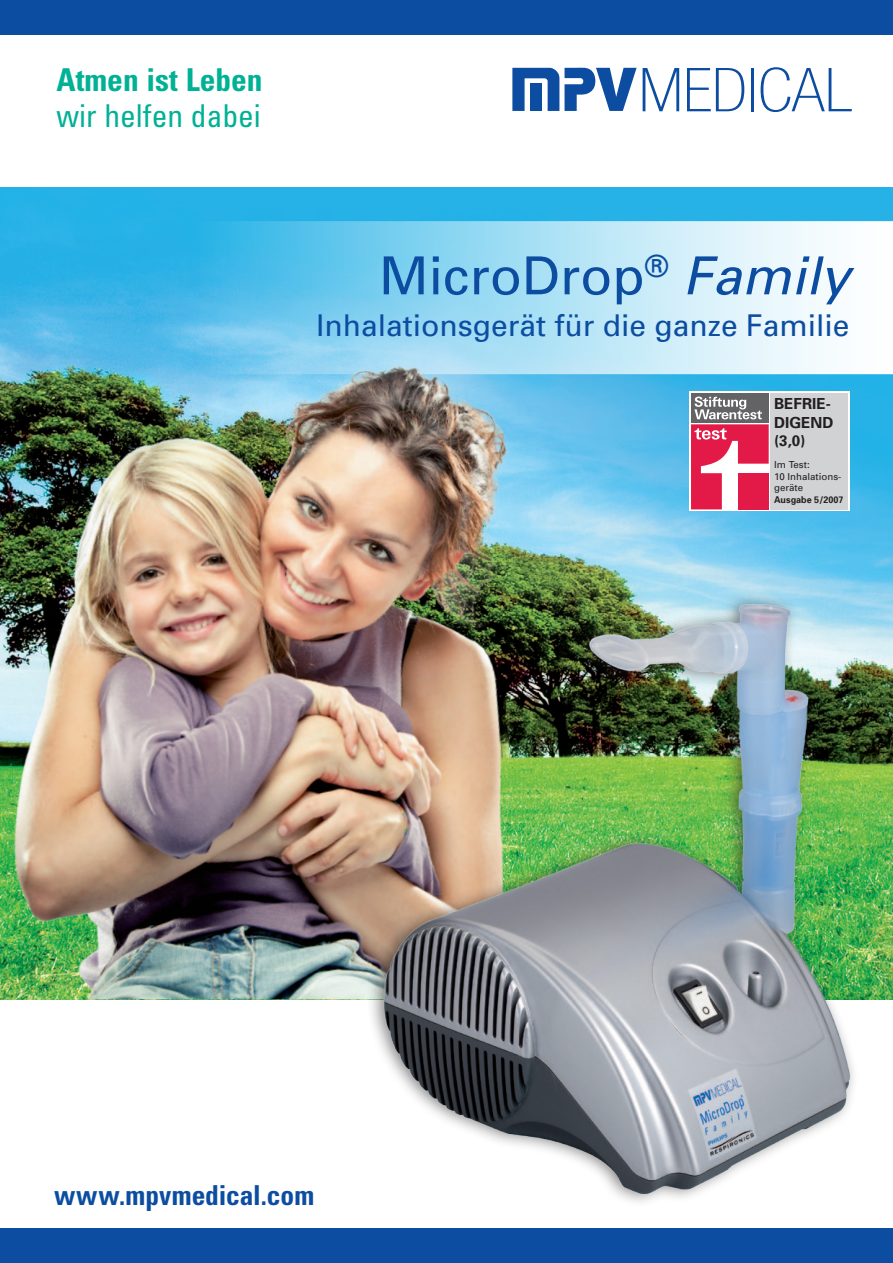
<style>
.page{position:relative;width:893px;height:1263px;background:#fff}
.page>*{position:absolute;margin:0;border:0;box-sizing:border-box;transform-origin:0 0}
.t1{font:52.5px "Univers";color:#0d4da1}
.t2{font:condensed 31.5px "Univers";color:#00b195}
.t3{font:700 condensed 31.5px "Univers";color:#00b195}
.t4{font:30px "Univers";color:#0d4da1}
.t5{font:700 condensed 27.45px "Univers";color:#0d4da1}
.t6{font:700 15.3px/18.3px "Univers";color:#231f20}
.t7{font:9.75px/11.7px "Univers";color:#231f20}
.t8{font:700 9.45px "Univers";color:#231f20;scale:.96 1}
.s1{font-style:italic}
</style>
<div class="page">
<img style="left:0;top:187px;width:893px;height:812px">
<svg style="left:0;top:221px;width:893px;height:153px;background:#94d7f2"></svg>
<svg style="left:689px;top:391px;width:161px;height:120px"></svg>
<div style="left:691px;top:393px;width:78px;height:30px;background:#636366"></div>
<svg style="left:691px;top:397px;width:78px;height:112px"></svg>
<div style="left:770px;top:393px;width:78px;height:116px;background:#d1d2d4"></div>
<img style="left:6px;top:357px;width:548px;height:642px">
<div style="left:366px;top:591px;width:493px;height:617px;background:#231f20;opacity:.54"></div>
<img style="left:384px;top:604px;width:466px;height:589px">
<div style="left:0;top:0;width:893px;height:34px;background:#0d4da1"></div>
<div style="left:0;top:1229px;width:893px;height:34px;background:#0d4da1"></div>
<svg style="left:643px;top:68px;width:36px;height:43px"></svg>
<svg style="left:687px;top:68px;width:57px;height:43px"></svg>
<hr style="left:751px;top:68px;width:3px;height:43px;background:#0d4da1">
<svg style="left:761px;top:67px;width:91px;height:45px"></svg>
<svg style="left:565px;top:67px;width:72px;height:44px"></svg>
<svg style="left:512px;top:68px;width:47px;height:43px"></svg>
<p class="t3" style="left:57px;top:61px;width:208px">Atmen ist Leben</p>
<p class="t2" style="left:57px;top:95px;width:206px">wir helfen dabei</p>
<h1 class="t1" style="left:379px;top:243px;width:472px">MicroDrop<sup>®</sup> <span class="s1">Family</span></h1>
<p class="t4" style="left:316px;top:306px;width:535px">Inhalationsgerät für die ganze Familie</p>
<p class="t6" style="left:774px;top:394px;width:61px">BEFRIE-<br>DIGEND (3,0)</p>
<p class="t7" style="left:774px;top:458px;width:69px">Im Test:<br>10 Inhalations&shy;geräte</p>
<p class="t8" style="left:774px;top:493px;width:74px">Ausgabe 5/2007</p>
<p class="t5" style="left:54px;top:1179px;width:262px">www.mpvmedical.com</p>
</div>
